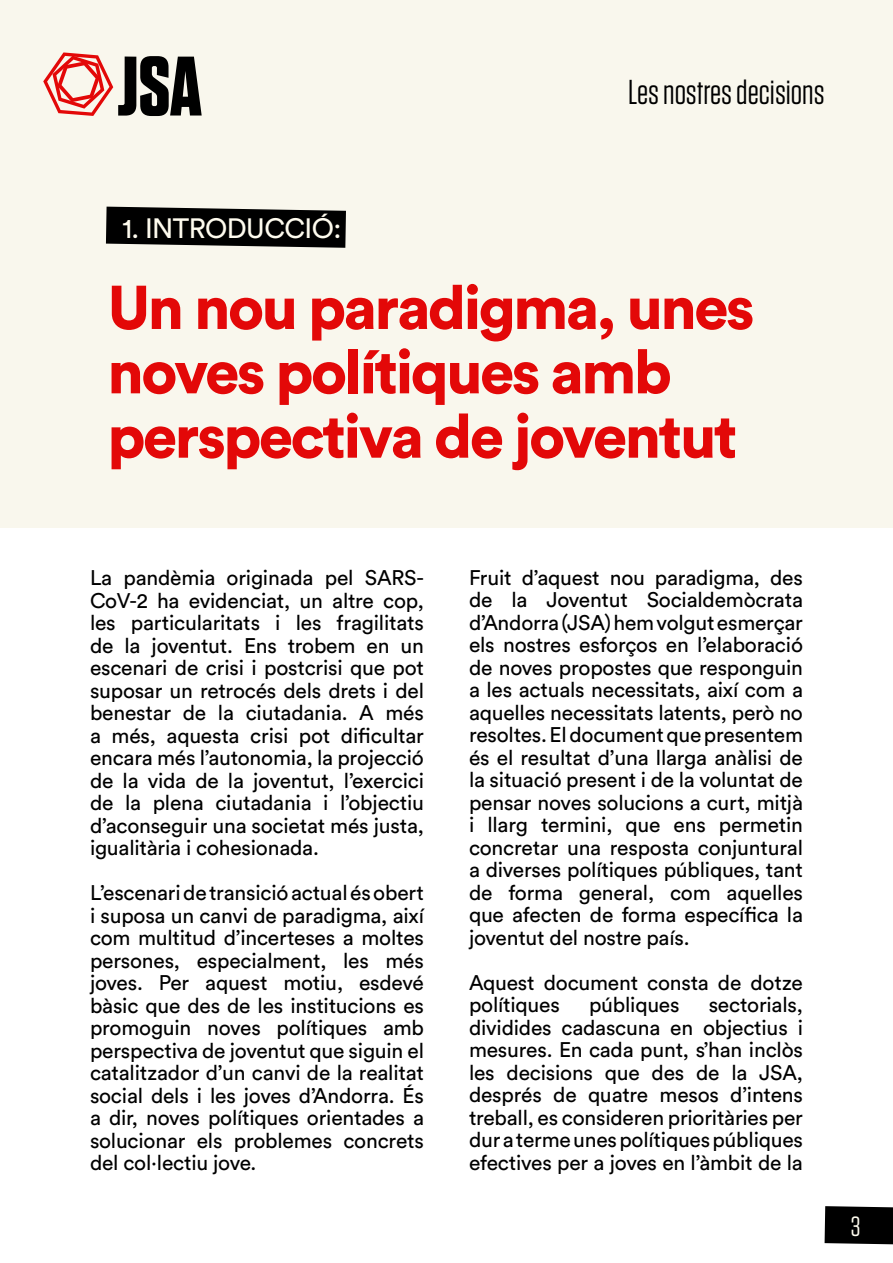
<style>
.page{position:relative;width:893px;height:1263px;background:#fff}
.page>*{position:absolute;margin:0;border:0;box-sizing:border-box;transform-origin:0 0}
.t1{font:900 61.05px/64.3px "Circular Std";letter-spacing:-.04em;color:#e30808}
.t2{font:34.5px "Tungsten";color:#000}
.t3{font:27.75px "Circular Std";letter-spacing:-.02em;color:#fefbee}
.t4{font:27.75px "Tungsten";color:#fefbee}
.t5{font:21px/22.5px "Circular Std";letter-spacing:-.01em;color:#000;text-align:justify}
</style>
<div class="page">
<div style="left:0;top:0;width:893px;height:527px;background:#f9f7ed"></div>
<svg style="left:106px;top:207px;width:240px;height:41px;background:#181817"></svg>
<div style="left:825px;top:1206px;width:68px;height:38px;background:#000"></div>
<svg style="left:43px;top:52px;width:159px;height:64px"></svg>
<h2 class="t2" style="left:628px;top:74px;width:198px">Les nostres decisions</h2>
<h3 class="t3" style="left:122px;top:212px;width:221px">1. INTRODUCCIÓ:</h3>
<h1 class="t1" style="left:107px;top:274px;width:648px">Un nou paradigma, unes noves polítiques amb perspectiva de joventut</h1>
<p class="t5" style="left:90px;top:566px;width:335px">La pandèmia originada pel SARS-CoV-2 ha evidenciat, un altre cop, les particularitats i les fragilitats de la joventut. Ens trobem en un escenari de crisi i postcrisi que pot suposar un retrocés dels drets i del benestar de la ciutadania. A més a més, aquesta crisi pot dificultar encara més l’autonomia, la projecció de la vida de la joventut, l’exercici de la plena ciutadania i l’objectiu d’aconseguir una societat més justa, igualitària i cohesionada.</p>
<p class="t5" style="left:90px;top:881px;width:336px">L’escenari de transició actual és obert i suposa un canvi de paradigma, així com multitud d’incerteses a moltes persones, especialment, les més joves. Per aquest motiu, esdevé bàsic que des de les institucions es promoguin noves polítiques amb perspectiva de joventut que siguin el catalitzador d’un canvi de la realitat social dels i les joves d’Andorra. És a dir, noves polítiques orientades a solucionar els problemes concrets del col·lectiu jove.</p>
<p class="t5" style="left:469px;top:566px;width:335px">Fruit d’aquest nou paradigma, des de la Joventut Socialdemòcrata d’Andorra (JSA) hem volgut esmerçar els nostres esforços en l’elaboració de noves propostes que responguin a les actuals necessitats, així com a aquelles necessitats latents, però no resoltes. El document que presentem és el resultat d’una llarga anàlisi de la situació present i de la voluntat de pensar noves solucions a curt, mitjà i llarg termini, que ens permetin concretar una resposta conjuntural a diverses polítiques públiques, tant de forma general, com aquelles que afecten de forma específica la joventut del nostre país.</p>
<p class="t5" style="left:469px;top:971px;width:335px">Aquest document consta de dotze polítiques</p>
<p class="t5" style="left:469px;top:993px;width:335px;text-indent:240px">sectorials, dividides cadascuna en objectius i mesures. En cada punt, s’han inclòs les decisions que des de la JSA, després de quatre mesos d’intens treball, es consideren prioritàries per dur a terme unes polítiques públiques efectives per a joves en l’àmbit de la</p>
<p class="t5" style="left:589px;top:993px;width:92px">públiques</p>
<h3 class="t4" style="left:851px;top:1212px;width:11px">3</h3>
</div>
